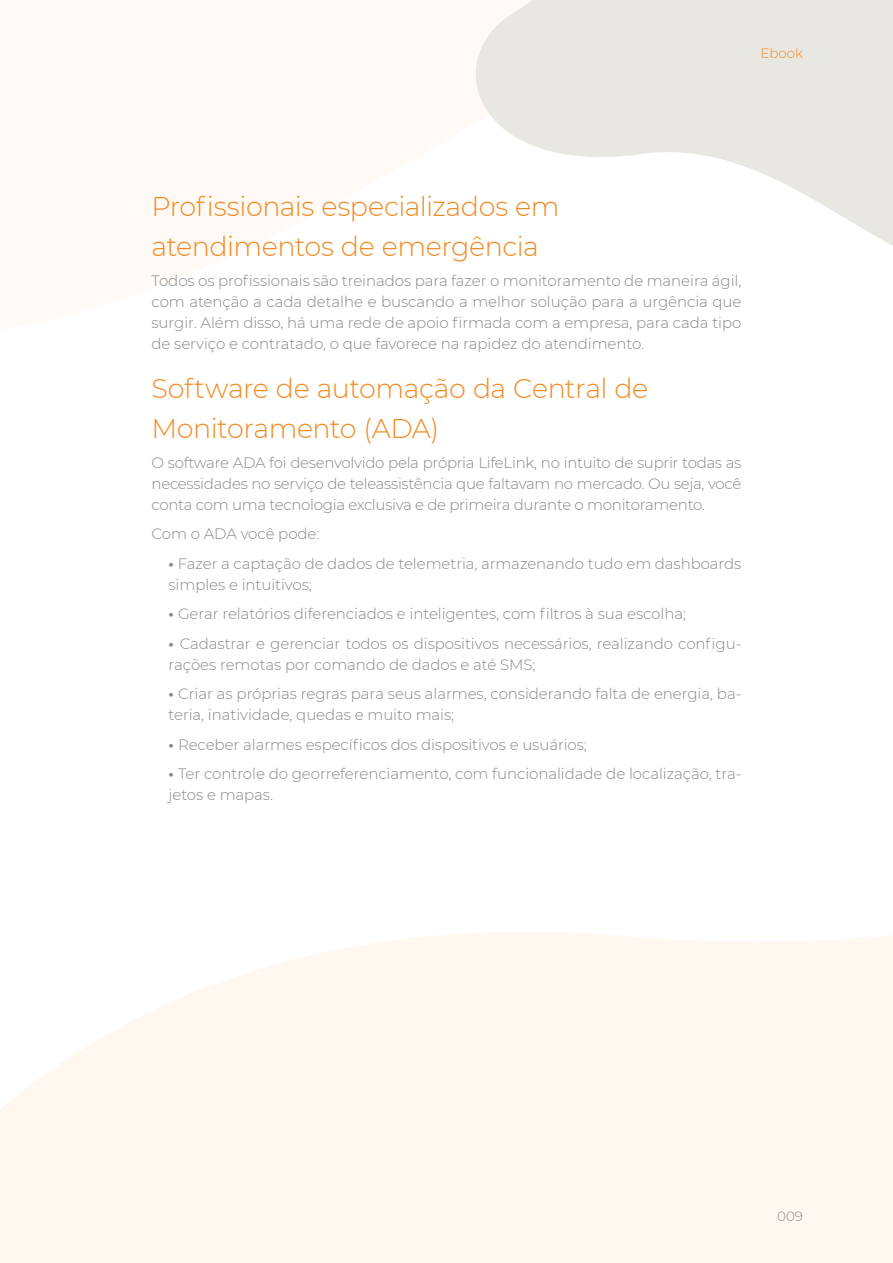
<style>
.page{position:relative;width:893px;height:1263px;background:#fff}
.page>*{position:absolute;margin:0;border:0;box-sizing:border-box;transform-origin:0 0}
.t1{font:300 27px/40.5px "Montserrat";letter-spacing:-.02em;color:#f28a23}
.t2{font:300 15px/21px "Montserrat";letter-spacing:-.005em;color:#878787}
.t3{font:300 13.5px "Montserrat";letter-spacing:-.005em;color:#f28a23}
.t4{font:300 13.5px "Montserrat";color:#878787}
.s1{font-weight:700}
</style>
<div class="page">
<svg style="left:0;top:932px;width:893px;height:331px;fill:#fff8f1"></svg>
<svg style="left:475px;top:0;width:418px;height:246px;fill:#e8e7e1"></svg>
<p class="t3" style="left:760px;top:44px;width:44px">Ebook</p>
<h1 class="t1" style="left:152px;top:185px;width:410px">Profissionais especializados em atendimentos de emergência</h1>
<p class="t2" style="left:152px;top:269px;width:591px;text-align:justify">Todos os profissionais são treinados para fazer o monitoramento de maneira ágil, com atenção a cada detalhe e buscando a melhor solução para a urgência que surgir. Além disso, há uma rede de apoio firmada com a empresa, para cada tipo de serviço e contratado, o que favorece na rapidez do atendimento.</p>
<h1 class="t1" style="left:152px;top:367px;width:498px">Software de automação da Central de<br>Monitoramento (ADA)</h1>
<p class="t2" style="left:152px;top:451px;width:591px;text-align:justify">O software ADA foi desenvolvido pela própria LifeLink, no intuito de suprir todas as necessidades no serviço de teleassistência que faltavam no mercado. Ou seja, você conta com uma tecnologia exclusiva e de primeira durante o monitoramento.</p>
<p class="t2" style="left:152px;top:523px;width:169px">Com o ADA você pode:</p>
<p class="t2" style="left:169px;top:552px;width:574px"><span class="s1">•</span> Fazer a captação de dados de telemetria, armazenando tudo em dashboards simples e intuitivos;</p>
<p class="t2" style="left:169px;top:603px;width:519px"><span class="s1">•</span> Gerar relatórios diferenciados e inteligentes, com filtros à sua escolha;</p>
<p class="t2" style="left:169px;top:633px;width:574px"><span class="s1">•</span> Cadastrar e gerenciar todos os dispositivos necessários, realizando configu&shy;rações remotas por comando de dados e até SMS;</p>
<p class="t2" style="left:169px;top:683px;width:574px"><span class="s1">•</span> Criar as próprias regras para seus alarmes, considerando falta de energia, ba&shy;teria, inatividade, quedas e muito mais;</p>
<p class="t2" style="left:169px;top:734px;width:420px"><span class="s1">•</span> Receber alarmes específicos dos dispositivos e usuários;</p>
<p class="t2" style="left:169px;top:763px;width:574px"><span class="s1">•</span> Ter controle do georreferenciamento, com funcionalidade de localização, tra&shy;jetos e mapas.</p>
<p class="t4" style="left:777px;top:1207px;width:27px">009</p>
</div>
